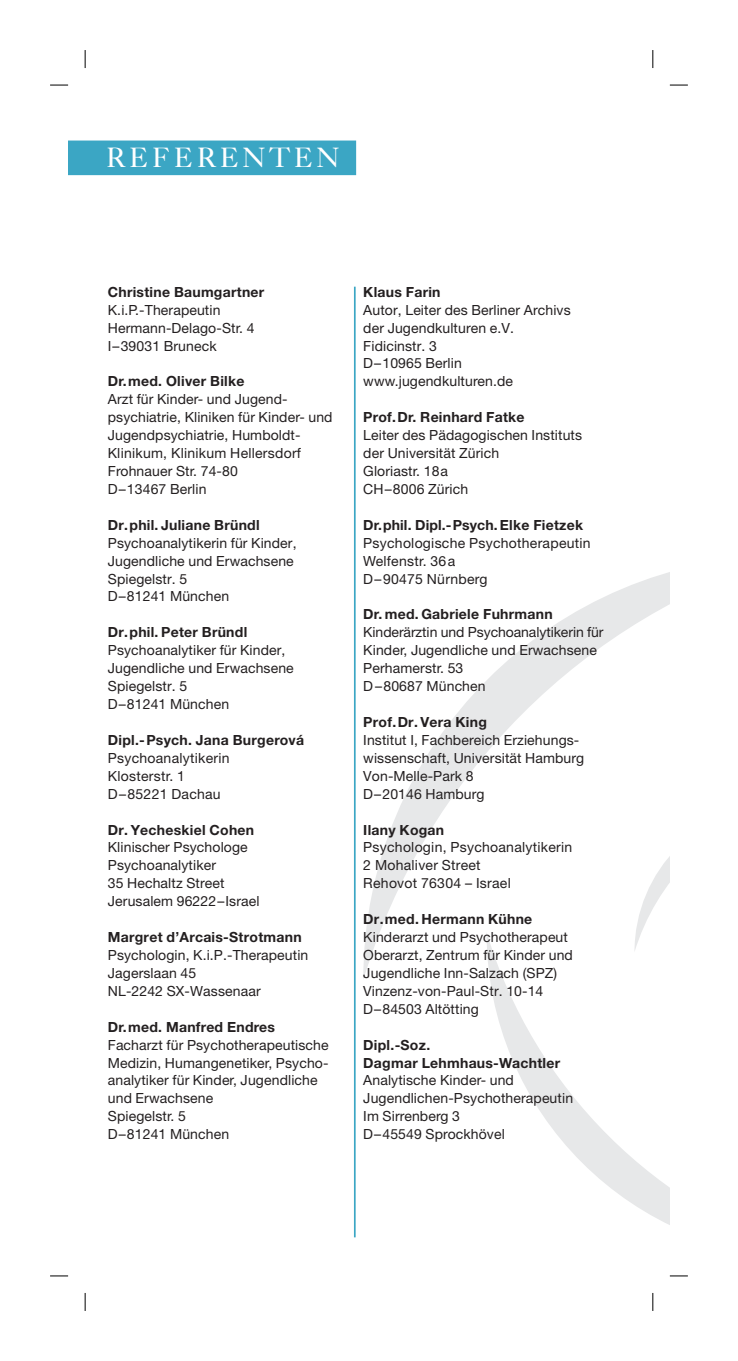
<style>
.page{position:relative;width:738px;height:1361px;background:#fff}
.page>*{position:absolute;margin:0;border:0;box-sizing:border-box;transform-origin:0 0}
.t1{font:28px "Caslon Five Forty";letter-spacing:.1em;color:#fff}
.t2{font:14px/18px "Helvetica Neue";letter-spacing:.01em;color:#231f20}
.t3{font:700 14px/18px "Helvetica Neue";letter-spacing:.02em;color:#231f20}
</style>
<div class="page">
<svg style="left:50px;top:1275px;width:18px;height:1px"></svg>
<svg style="left:85px;top:1293px;width:1px;height:18px"></svg>
<svg style="left:50px;top:85px;width:18px;height:1px"></svg>
<svg style="left:85px;top:50px;width:1px;height:18px"></svg>
<svg style="left:669px;top:85px;width:18px;height:1px"></svg>
<svg style="left:652px;top:50px;width:1px;height:18px"></svg>
<svg style="left:669px;top:1275px;width:18px;height:1px"></svg>
<svg style="left:652px;top:1293px;width:1px;height:18px"></svg>
<svg style="left:490px;top:980px;width:179px;height:245px"></svg>
<svg style="left:363px;top:572px;width:306px;height:408px"></svg>
<div style="left:68px;top:141px;width:287px;height:34px;background:#3ba6c4"></div>
<hr style="left:353px;top:287px;width:2px;height:950px;background:#3ba6c4">
<h1 class="t1" style="left:106px;top:147px;width:235px">REFERENTEN</h1>
<p class="t3" style="left:108px;top:284px;width:158px">Christine Baumgartner</p>
<p class="t2" style="left:108px;top:302px;width:148px">K.i.P.-Therapeutin<br>Hermann-Delago-Str. 4<br>I–39031 Bruneck</p>
<p class="t3" style="left:108px;top:374px;width:138px">Dr.med. Oliver Bilke</p>
<p class="t2" style="left:108px;top:392px;width:226px">Arzt für Kinder- und Jugend&shy;psychiatrie, Kliniken für Kinder- und<br>Jugendpsychiatrie, Humboldt-<br>Klinikum, Klinikum Hellersdorf<br>Frohnauer Str. 74-80<br>D–13467 Berlin</p>
<p class="t3" style="left:108px;top:517px;width:153px">Dr.phil. Juliane Bründl</p>
<p class="t2" style="left:108px;top:535px;width:190px">Psychoanalytikerin für Kinder,<br>Jugendliche und Erwachsene<br>Spiegelstr. 5<br>D–81241 München</p>
<p class="t3" style="left:108px;top:624px;width:141px">Dr.phil. Peter Bründl</p>
<p class="t2" style="left:108px;top:642px;width:187px">Psychoanalytiker für Kinder,<br>Jugendliche und Erwachsene<br>Spiegelstr. 5<br>D–81241 München</p>
<p class="t3" style="left:108px;top:732px;width:198px">Dipl.-Psych. Jana Burgerová</p>
<p class="t2" style="left:108px;top:750px;width:123px">Psychoanalytikerin<br>Klosterstr. 1<br>D–85221 Dachau</p>
<p class="t3" style="left:108px;top:822px;width:148px">Dr. Yecheskiel Cohen</p>
<p class="t2" style="left:108px;top:840px;width:153px">Klinischer Psychologe<br>Psychoanalytiker<br>35 Hechaltz Street<br>Jerusalem 96222–Israel</p>
<p class="t3" style="left:108px;top:929px;width:195px">Margret d’Arcais-Strotmann</p>
<p class="t2" style="left:108px;top:947px;width:202px">Psychologin, K.i.P.-Therapeutin<br>Jagerslaan 45<br>NL-2242 SX-Wassenaar</p>
<p class="t3" style="left:108px;top:1019px;width:169px">Dr.med. Manfred Endres</p>
<p class="t2" style="left:108px;top:1037px;width:222px">Facharzt für Psychotherapeutische<br>Medizin, Humangenetiker, Psycho&shy;analytiker für Kinder, Jugendliche und Erwachsene<br>Spiegelstr. 5<br>D–81241 München</p>
<p class="t3" style="left:363px;top:284px;width:79px">Klaus Farin</p>
<p class="t2" style="left:363px;top:302px;width:209px">Autor, Leiter des Berliner Archivs der Jugendkulturen e.V.<br>Fidicinstr. 3<br>D–10965 Berlin www.jugendkulturen.de</p>
<p class="t3" style="left:363px;top:409px;width:163px">Prof.Dr. Reinhard Fatke</p>
<p class="t2" style="left:363px;top:427px;width:220px">Leiter des Pädagogischen Instituts der Universität Zürich<br>Gloriastr. 18a<br>CH–8006 Zürich</p>
<p class="t3" style="left:363px;top:517px;width:221px">Dr.phil. Dipl.-Psych.Elke Fietzek</p>
<p class="t2" style="left:363px;top:535px;width:229px">Psychologische Psychotherapeutin<br>Welfenstr. 36a<br>D–90475 Nürnberg</p>
<p class="t3" style="left:363px;top:607px;width:191px">Dr. med. Gabriele Fuhrmann</p>
<p class="t2" style="left:363px;top:625px;width:241px">Kinderärztin und Psychoanalytikerin für<br>Kinder, Jugendliche und Erwachsene<br>Perhamerstr. 53<br>D –80687 München</p>
<p class="t3" style="left:363px;top:714px;width:125px">Prof.Dr. Vera King</p>
<p class="t2" style="left:363px;top:732px;width:222px">Institut I, Fachbereich Erziehungs&shy;wissenschaft, Universität Hamburg<br>Von-Melle-Park 8<br>D–20146 Hamburg</p>
<p class="t3" style="left:363px;top:822px;width:82px">Ilany Kogan</p>
<p class="t2" style="left:363px;top:840px;width:210px">Psychologin, Psychoanalytikerin<br>2 Mohaliver Street<br>Rehovot 76304 – Israel</p>
<p class="t3" style="left:363px;top:911px;width:170px">Dr.med. Hermann Kühne</p>
<p class="t2" style="left:363px;top:929px;width:211px">Kinderarzt und Psychotherapeut<br>Oberarzt, Zentrum für Kinder und<br>Jugendliche Inn-Salzach (SPZ)<br>Vinzenz-von-Paul-Str. 10-14<br>D–84503 Altötting</p>
<p class="t3" style="left:363px;top:1037px;width:198px">Dipl.-Soz.<br>Dagmar Lehmhaus-Wachtler</p>
<p class="t2" style="left:363px;top:1073px;width:211px">Analytische Kinder- und<br>Jugendlichen-Psychotherapeutin<br>Im Sirrenberg 3<br>D–45549 Sprockhövel</p>
</div>
